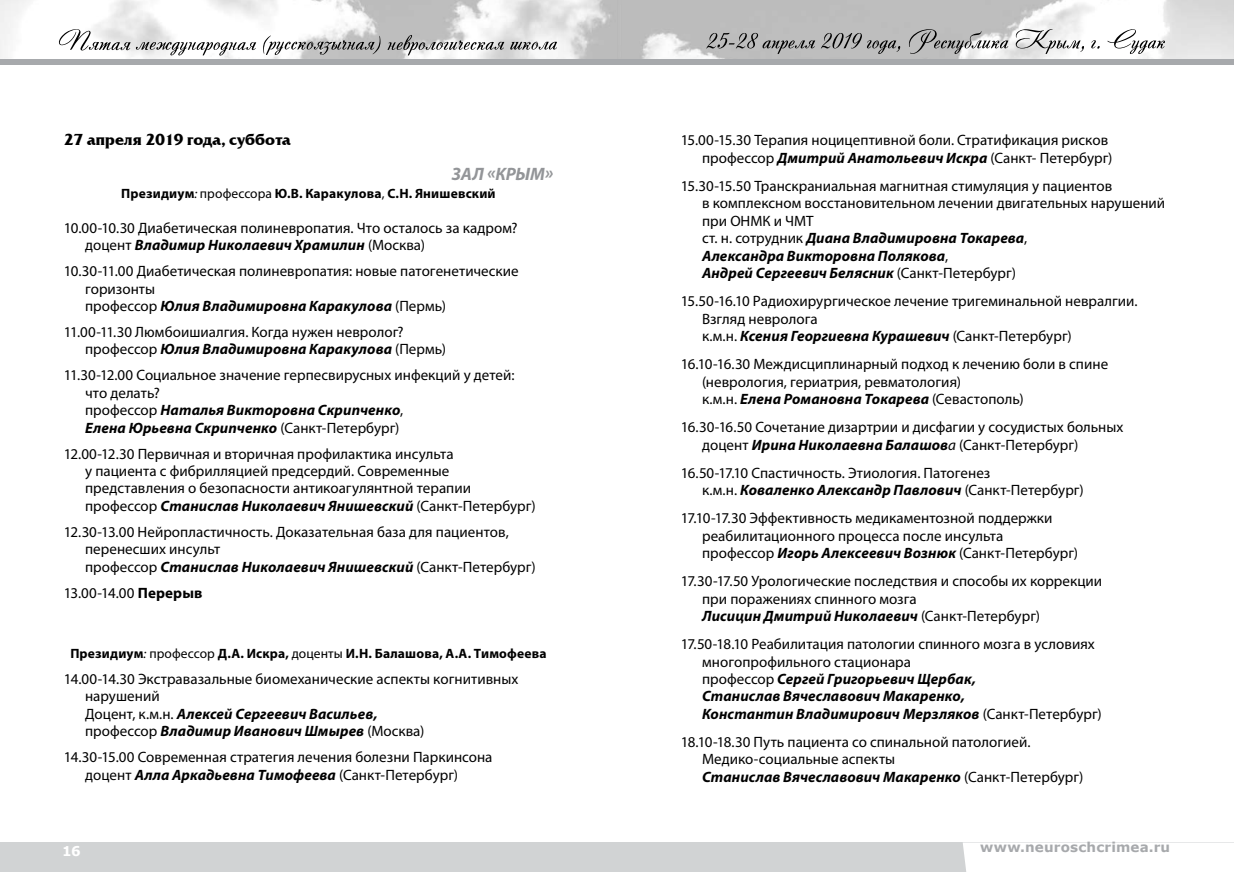
<style>
.page{position:relative;width:1234px;height:872px;background:#fff}
.page>*{position:absolute;margin:0;border:0;box-sizing:border-box;transform-origin:0 0}
.t1{font:italic 700 18px "Myriad Pro";letter-spacing:-.005em;color:#939598}
.t2{font:700 15.75px "Friz Quadrata C";letter-spacing:.01em;color:#000}
.t3{font:15px/17.4px "Myriad Pro";letter-spacing:.005em;color:#000}
.t4{font:700 13.5px "Myriad Pro";letter-spacing:.015em;color:#000}
.t5{font:700 13.5px "Verdana";letter-spacing:.015em;color:#a7a9ac}
.t6{font:700 13.5px "Verdana";color:#fff}
.s1{font-weight:400;font-style:italic}
.s2{font-weight:400}
.s3{font-weight:700;font-style:italic}
.s4{font-weight:700}
.s5{font-style:italic}
</style>
<div class="page">
<img style="left:0;top:0;width:1233px;height:59px">
<div style="left:0;top:59px;width:617px;height:5px;background:#a7a9ac"></div>
<div style="left:0;top:842px;width:617px;height:30px;background:#d1d3d4"></div>
<svg style="left:136px;top:42px;width:120px;height:14px"></svg>
<svg style="left:263px;top:36px;width:117px;height:19px"></svg>
<svg style="left:59px;top:29px;width:71px;height:22px"></svg>
<svg style="left:387px;top:35px;width:117px;height:20px"></svg>
<svg style="left:510px;top:42px;width:47px;height:8px"></svg>
<svg style="left:706px;top:33px;width:194px;height:21px;background:#a1a1a1"></svg>
<svg style="left:908px;top:29px;width:100px;height:25px;background:#b0b0b0"></svg>
<svg style="left:1015px;top:29px;width:68px;height:25px"></svg>
<svg style="left:1090px;top:40px;width:9px;height:9px"></svg>
<svg style="left:1107px;top:29px;width:57px;height:25px"></svg>
<div style="left:617px;top:59px;width:616px;height:5px;background:#a7a9ac"></div>
<div style="left:617px;top:842px;width:616px;height:30px;background:#d1d3d4"></div>
<div style="left:963px;top:842px;width:270px;height:30px;background:#fff"></div>
<p class="t2" style="left:64px;top:131px;width:228px">27 апреля 2019 года, суббота</p>
<p class="t1" style="left:452px;top:163px;width:103px">Зал «Крым»</p>
<p class="t4" style="left:121px;top:184px;width:376px">Президиум<span class="s1">:</span> <span class="s2">профессора</span> Ю.В. Каракулова<span class="s2">,</span> С.Н. Янишевский</p>
<p class="t3" style="left:85px;top:219px;width:434px;text-indent:-21px">10.00-10.30 Диабетическая полиневропатия. Что осталось за кадром? доцент <span class="s3">Владимир Николаевич Храмилин</span> (Москва)</p>
<p class="t3" style="left:85px;top:262px;width:435px;text-indent:-21px">10.30-11.00 Диабетическая полиневропатия: новые патогенетические горизонты<br>профессор <span class="s3">Юлия Владимировна Каракулова</span> (Пермь)</p>
<p class="t3" style="left:85px;top:323px;width:362px;text-indent:-21px">11.00-11.30 Люмбоишиалгия. Когда нужен невролог? профессор <span class="s3">Юлия Владимировна Каракулова</span> (Пермь)</p>
<p class="t3" style="left:85px;top:366px;width:431px;text-indent:-21px">11.30-12.00 Социальное значение герпесвирусных инфекций у детей: что делать?<br>профессор <span class="s3">Наталья Викторовна Скрипченко</span>,<br><span class="s3">Елена Юрьевна Скрипченко</span> (Санкт-Петербург)</p>
<p class="t3" style="left:85px;top:444px;width:452px;text-indent:-21px">12.00-12.30 Первичная и вторичная профилактика инсульта<br>у пациента с фибрилляцией предсердий. Современные представления о безопасности антикоагулянтной терапии профессор <span class="s3">Станислав Николаевич Янишевский</span> (Санкт-Петербург)</p>
<p class="t3" style="left:85px;top:523px;width:452px;text-indent:-21px">12.30-13.00 Нейропластичность. Доказательная база для пациентов, перенесших инсульт<br>профессор <span class="s3">Станислав Николаевич Янишевский</span> (Санкт-Петербург)</p>
<p class="t3" style="left:64px;top:583px;width:140px">13.00-14.00 <span class="s4">Перерыв</span></p>
<p class="t4" style="left:70px;top:644px;width:477px">Президиум<span class="s1">:</span> <span class="s2">профессор</span> Д.А. Искра, <span class="s2">доценты</span> И.Н. Балашова, А.А. Тимофеева</p>
<p class="t3" style="left:85px;top:670px;width:435px;text-indent:-21px">14.00-14.30 Экстравазальные биомеханические аспекты когнитивных нарушений<br>Доцент, к.м.н. <span class="s3">Алексей Сергеевич Васильев,<br></span>профессор <span class="s3">Владимир Иванович Шмырев</span> (Москва)</p>
<p class="t3" style="left:85px;top:748px;width:409px;text-indent:-21px">14.30-15.00 Современная стратегия лечения болезни Паркинсона доцент <span class="s3">Алла Аркадьевна Тимофеева</span> (Санкт-Петербург)</p>
<p class="t3" style="left:680px;top:131px;width:433px;text-align:right">15.00-15.30 Терапия ноцицептивной боли. Стратификация рисков профессор <span class="s3">Дмитрий Анатольевич Искра</span> (Санкт- Петербург)</p>
<p class="t3" style="left:702px;top:177px;width:464px;text-indent:-21px">15.30-15.50 Транскраниальная магнитная стимуляция у пациентов<br>в комплексном восстановительном лечении двигательных нарушений при ОНМК и ЧМТ<br>ст. н. сотрудник <span class="s3">Диана Владимировна Токарева</span>,<br><span class="s3">Александра Викторовна Полякова</span>,<br><span class="s3">Андрей Сергеевич Белясник</span> (Санкт-Петербург)</p>
<p class="t3" style="left:702px;top:292px;width:437px;text-indent:-21px">15.50-16.10 Радиохирургическое лечение тригеминальной невралгии.<br>Взгляд невролога<br>к.м.н. <span class="s3">Ксения Георгиевна Курашевич</span> (Санкт-Петербург)</p>
<p class="t3" style="left:702px;top:355px;width:407px;text-indent:-21px">16.10-16.30 Междисциплинарный подход к лечению боли в спине (неврология, гериатрия, ревматология)<br>к.м.н. <span class="s3">Елена Романовна Токарева</span> (Севастополь)</p>
<p class="t3" style="left:702px;top:418px;width:423px;text-indent:-21px">16.30-16.50 Сочетание дизартрии и дисфагии у сосудистых больных доцент <span class="s3">Ирина Николаевна Балашов</span><span class="s5">а</span> (Санкт-Петербург)</p>
<p class="t3" style="left:702px;top:464px;width:383px;text-indent:-21px">16.50-17.10 Спастичность. Этиология. Патогенез<br>к.м.н. <span class="s3">Коваленко Александр Павлович</span> (Санкт-Петербург)</p>
<p class="t3" style="left:702px;top:509px;width:377px;text-indent:-21px">17.10-17.30 Эффективность медикаментозной поддержки реабилитационного процесса после инсульта профессор <span class="s3">Игорь Алексеевич Вознюк</span> (Санкт-Петербург)</p>
<p class="t3" style="left:702px;top:572px;width:401px;text-indent:-21px">17.30-17.50 Урологические последствия и способы их коррекции при поражениях спинного мозга<br><span class="s3">Лисицин Дмитрий Николаевич</span> (Санкт-Петербург)</p>
<p class="t3" style="left:702px;top:635px;width:401px;text-indent:-21px">17.50-18.10 Реабилитация патологии спинного мозга в условиях многопрофильного стационара<br>профессор <span class="s3">Сергей Григорьевич Щербак,<br>Станислав Вячеславович Макаренко,<br>Константин Владимирович Мерзляков</span> (Санкт-Петербург)</p>
<p class="t3" style="left:702px;top:733px;width:382px;text-indent:-21px">18.10-18.30 Путь пациента со спинальной патологией.<br>Медико-социальные аспекты<br><span class="s3">Станислав Вячеславович Макаренко</span> (Санкт-Петербург)</p>
<p class="t6" style="left:62px;top:842px;width:19px">16</p>
<p class="t5" style="left:979px;top:838px;width:191px">www.neuroschcrimea.ru</p>
</div>
